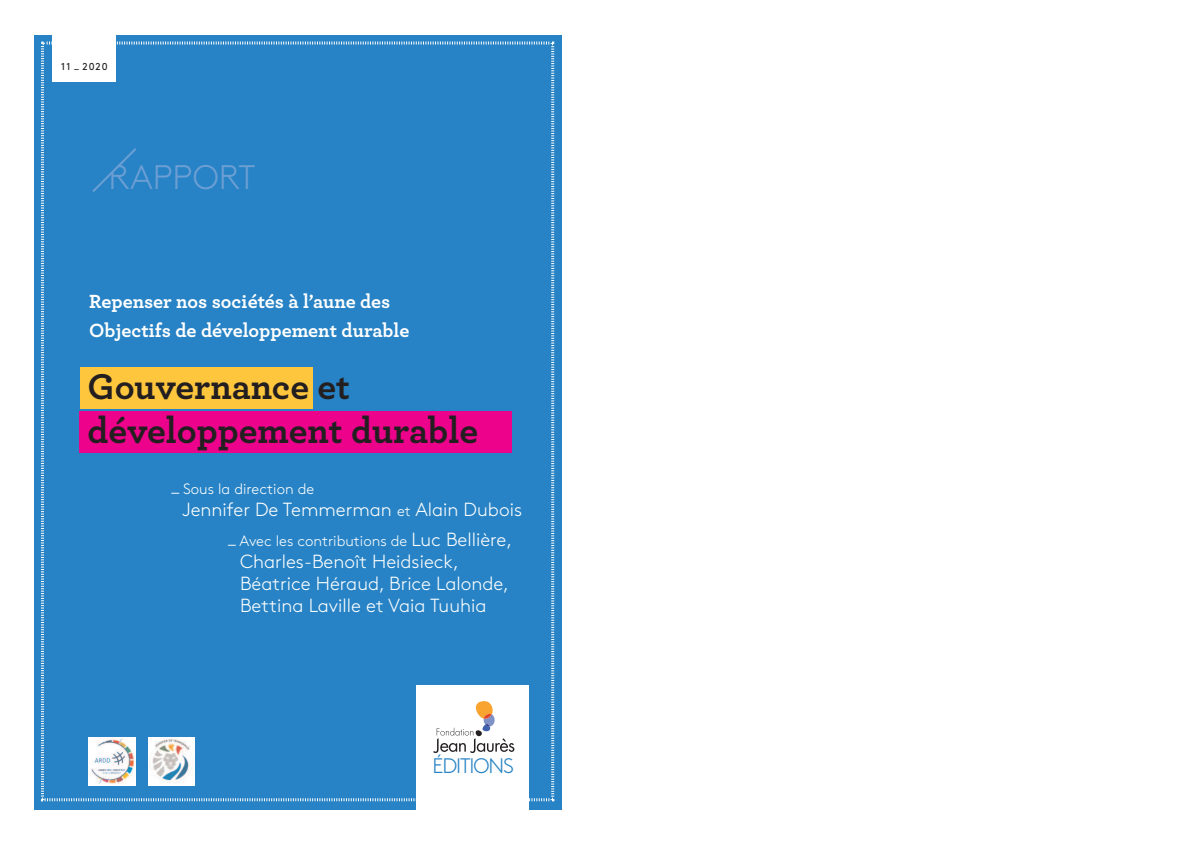
<style>
.page{position:relative;width:1191px;height:842px;background:#fff}
.page>*{position:absolute;margin:0;border:0;box-sizing:border-box;transform-origin:0 0}
.t1{font:700 37.5px/44px "Archer";color:#231f20}
.t2{font:300 34px "Brown Std";color:#6d9fd4}
.t3{font:300 21px "Brown Std";letter-spacing:-.05em;color:#2783c5}
.t4{font:700 20px/29px "Archer";color:#fff}
.t5{font:300 19px/22px "Brown Std";color:#fff}
.t6{font:300 15px "Brown Std";color:#fff}
.t7{font:10px "Brown Std";letter-spacing:.1em;color:#231f20}
.s1{font-size:19px}
.s2{font-size:15px}
</style>
<div class="page">
<div style="left:34px;top:35px;width:527px;height:774px;background:#2783c5"></div>
<div style="left:417px;top:685px;width:112px;height:156px;background:#fff"></div>
<div style="left:53px;top:0;width:63px;height:81px;background:#fff"></div>
<svg style="left:41px;top:41px;width:513px;height:760px"></svg>
<img style="left:148px;top:738px;width:47px;height:47px">
<img style="left:89px;top:738px;width:47px;height:47px">
<p class="t7" style="left:61px;top:63px;width:48px">11 – 2020</p>
<h2 class="t2" style="left:109px;top:166px;width:148px">RAPPORT</h2>
<p class="t4" style="left:89px;top:289px;width:321px">Repenser nos sociétés à l’aune des<br>Objectifs de développement durable</p>
<h1 class="t1" style="left:88px;top:368px;width:392px">Gouvernance et développement durable</h1>
<p class="t6" style="left:171px;top:484px;width:144px"><span class="s1">–</span> Sous la direction de</p>
<p class="t5" style="left:182px;top:501px;width:341px">Jennifer De Temmerman <span class="s2">et</span> Alain Dubois</p>
<p class="t6" style="left:228px;top:536px;width:286px"><span class="s1">–</span> Avec les contributions de <span class="s1">Luc Bellière,</span></p>
<p class="t5" style="left:240px;top:553px;width:270px">Charles-Benoît Heidsieck,<br>Béatrice Héraud, Brice Lalonde,<br>Bettina Laville et Vaia Tuuhia</p>
<p class="t3" style="left:432px;top:758px;width:83px">ÉDITIONS</p>
</div>
